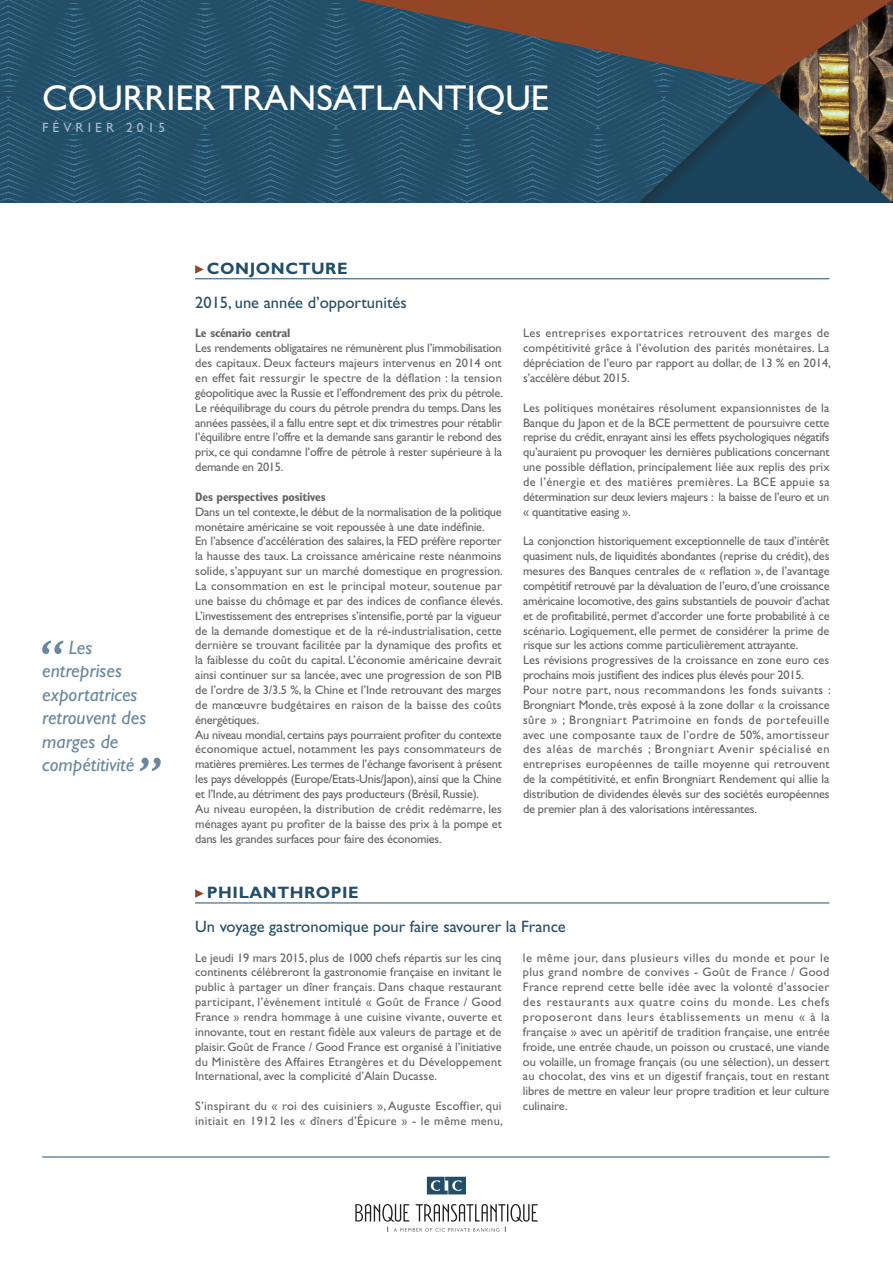
<style>
.page{position:relative;width:893px;height:1263px;background:#fff}
.page>*{position:absolute;margin:0;border:0;box-sizing:border-box;transform-origin:0 0}
.t1{font:36px "Gill Sans Std";color:#fff}
.t2{font:italic 19.5px/23.4px "Gill Sans Std";color:#69879f}
.t3{font:16.5px "Gill Sans Std";color:#224e68}
.t4{font:700 16.5px "Gill Sans Std";letter-spacing:.035em;color:#224e68}
.t5{font:13.5px "Gill Sans Std";letter-spacing:.3em;color:#aabccb}
.t6{font:12.3px/14.9px "Gill Sans Std";letter-spacing:-.005em;color:#636366;text-align:justify}
.t7{font:12.3px/14.9px "Gill Sans Std";letter-spacing:.015em;color:#636366}
.t8{font:12.3px/14.9px "Gill Sans Std";letter-spacing:.03em;color:#636366}
.t9{font:700 condensed 12.3px "Gill Sans Std";letter-spacing:-.02em;color:#636366}
</style>
<div class="page">
<hr style="left:42px;top:1156px;width:787px;height:1px;background:#224e68">
<svg style="left:426px;top:1176px;width:40px;height:18px"></svg>
<svg style="left:355px;top:1204px;width:182px;height:27px"></svg>
<svg style="left:0;top:0;width:892px;height:203px;background:#275067"></svg>
<svg style="left:253px;top:0;width:639px;height:85px;background:#594d4a"></svg>
<svg style="left:42px;top:640px;width:21px;height:14px"></svg>
<svg style="left:140px;top:757px;width:21px;height:14px"></svg>
<hr style="left:195px;top:278px;width:634px;height:1px;background:#224e68">
<svg style="left:195px;top:265px;width:8px;height:8px"></svg>
<hr style="left:195px;top:902px;width:634px;height:1px;background:#224e68">
<svg style="left:195px;top:889px;width:8px;height:8px"></svg>
<h1 class="t1" style="left:42px;top:77px;width:508px">Courrier Transatlantique</h1>
<p class="t5" style="left:42px;top:120px;width:124px">février 2015</p>
<h2 class="t2" style="left:42px;top:635px;width:106px;text-indent:27px">Les entreprises exportatrices retrouvent des marges de compétitivité</h2>
<h3 class="t4" style="left:207px;top:259px;width:142px">CONJONCTURE</h3>
<h3 class="t3" style="left:195px;top:292px;width:213px">2015, une année d’opportunités</h3>
<p class="t9" style="left:195px;top:326px;width:97px">Le scénario central</p>
<p class="t6" style="left:195px;top:340px;width:309px">Les rendements obligataires ne rémunèrent plus l’immobilisation des capitaux. Deux facteurs majeurs intervenus en 2014 ont en effet fait ressurgir le spectre de la déflation : la tension géopolitique avec la Russie et l’effondrement des prix du pétrole.<br>Le rééquilibrage du cours du pétrole prendra du temps. Dans les années passées, il a fallu entre sept et dix trimestres pour rétablir l’équilibre entre l’offre et la demande sans garantir le rebond des prix, ce qui condamne l’offre de pétrole à rester supérieure à la demande en 2015.</p>
<p class="t9" style="left:195px;top:489px;width:132px">Des perspectives positives</p>
<p class="t6" style="left:195px;top:504px;width:309px;text-align:left">Dans un tel contexte, le début de la normalisation de la politique monétaire américaine se voit repoussée à une date indéfinie.<br>En l’absence d’accélération des salaires, la FED préfère reporter la hausse des taux. La croissance américaine reste néanmoins solide, s’appuyant sur un marché domestique en progression.<br>La consommation en est le principal moteur, soutenue par une baisse du chômage et par des indices de confiance élevés.<br>L’investissement des entreprises s’intensifie, porté par la vigueur de la demande domestique et de la ré-industrialisation, cette dernière se trouvant facilitée par la dynamique des profits et la faiblesse du coût du capital. L’économie américaine devrait ainsi continuer sur sa lancée, avec une progression de son PIB de l’ordre de 3/3.5 %, la Chine et l’Inde retrouvant des marges de manœuvre budgétaires en raison de la baisse des coûts énergétiques.<br>Au niveau mondial, certains pays pourraient profiter du contexte économique actuel, notamment les pays consommateurs de matières premières. Les termes de l’échange favorisent à présent les pays développés (Europe/Etats-Unis/Japon), ainsi que la Chine et l’Inde, au détriment des pays producteurs (Brésil, Russie).<br>Au niveau européen, la distribution de crédit redémarre, les ménages ayant pu profiter de la baisse des prix à la pompe et dans les grandes surfaces pour faire des économies.</p>
<p class="t7" style="left:523px;top:326px;width:309px">Les entreprises exportatrices retrouvent des marges de compétitivité grâce à l’évolution des parités monétaires. La dépréciation de l’euro par rapport au dollar, de 13 % en 2014, s’accélère début 2015.</p>
<p class="t6" style="left:523px;top:400px;width:308px">Les politiques monétaires résolument expansionnistes de la Banque du Japon et de la BCE permettent de poursuivre cette reprise du crédit, enrayant ainsi les effets psychologiques négatifs qu’auraient pu provoquer les dernières publications concernant une possible déflation, principalement liée aux replis des prix de l’énergie et des matières premières. La BCE appuie sa détermination sur deux leviers majeurs : la baisse de l’euro et un « quantitative easing ».</p>
<p class="t6" style="left:523px;top:534px;width:309px;text-align:left">La conjonction historiquement exceptionnelle de taux d’intérêt quasiment nuls, de liquidités abondantes (reprise du crédit), des mesures des Banques centrales de « reflation », de l’avantage compétitif retrouvé par la dévaluation de l’euro, d’une croissance américaine locomotive, des gains substantiels de pouvoir d’achat et de profitabilité, permet d’accorder une forte probabilité à ce scénario. Logiquement, elle permet de considérer la prime de risque sur les actions comme particulièrement attrayante.<br>Les révisions progressives de la croissance en zone euro ces prochains mois justifient des indices plus élevés pour 2015.<br>Pour notre part, nous recommandons les fonds suivants :<br>Brongniart Monde, très exposé à la zone dollar « la croissance sûre » ; Brongniart Patrimoine en fonds de portefeuille avec une composante taux de l’ordre de 50%, amortisseur des aléas de marchés ; Brongniart Avenir spécialisé en entreprises européennes de taille moyenne qui retrouvent de la compétitivité, et enfin Brongniart Rendement qui allie la distribution de dividendes élevés sur des sociétés européennes de premier plan à des valorisations intéressantes.</p>
<h3 class="t4" style="left:207px;top:882px;width:153px">PHILANTHROPIE</h3>
<h3 class="t3" style="left:195px;top:916px;width:372px">Un voyage gastronomique pour faire savourer la France</h3>
<p class="t6" style="left:195px;top:949px;width:308px">Le jeudi 19 mars 2015, plus de 1000 chefs répartis sur les cinq continents célébreront la gastronomie française en invitant le public à partager un dîner français. Dans chaque restaurant participant, l’événement intitulé « Goût de France / Good France » rendra hommage à une cuisine vivante, ouverte et innovante, tout en restant fidèle aux valeurs de partage et de plaisir. Goût de France / Good France est organisé à l’initiative du Ministère des Affaires Etrangères et du Développement International, avec la complicité d’Alain Ducasse.</p>
<p class="t8" style="left:195px;top:1098px;width:309px">S’inspirant du « roi des cuisiniers », Auguste Escoffier, qui initiait en 1912 les « dîners d’Épicure » - le même menu,</p>
<p class="t6" style="left:522px;top:949px;width:308px">le même jour, dans plusieurs villes du monde et pour le plus grand nombre de convives - Goût de France / Good France reprend cette belle idée avec la volonté d’associer des restaurants aux quatre coins du monde. Les chefs proposeront dans leurs établissements un menu « à la française » avec un apéritif de tradition française, une entrée froide, une entrée chaude, un poisson ou crustacé, une viande ou volaille, un fromage français (ou une sélection), un dessert au chocolat, des vins et un digestif français, tout en restant libres de mettre en valeur leur propre tradition et leur culture culinaire.</p>
</div>
